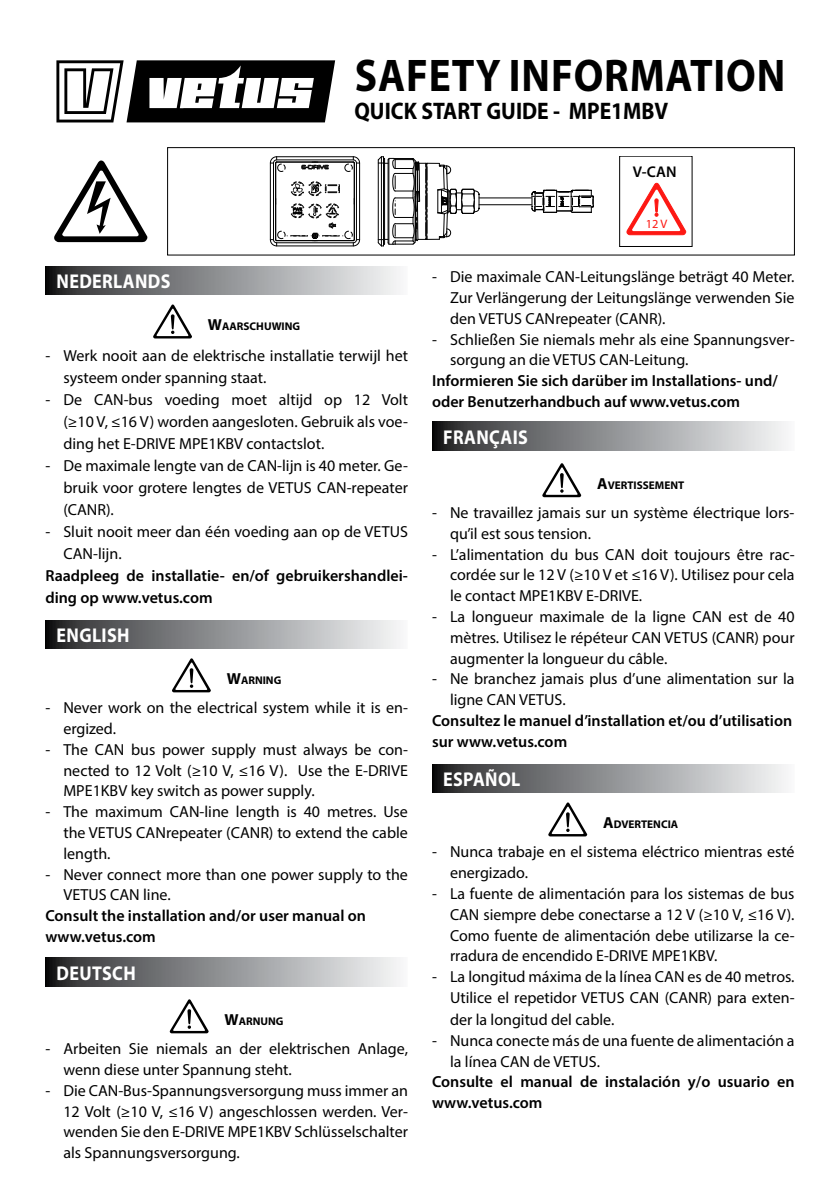
<style>
.page{position:relative;width:840px;height:1191px;background:#fff}
.page>*{position:absolute;margin:0;border:0;box-sizing:border-box;transform-origin:0 0}
.t1{font:700 46px "Myriad Pro";letter-spacing:.02em;color:#000;scale:.9 1}
.t2{font:700 24px "Myriad Pro";color:#000;scale:.9 1}
.t3{font:700 20px "Myriad Pro";letter-spacing:.02em;color:#fff;scale:.9 1}
.t4{font:16px/20.8px "Myriad Pro";color:#000}
.t5{font:600 16px/20.8px "Myriad Pro";color:#000}
.t6{font:600 15.6px "Myriad Pro";color:#000}
.t7{font:12.2px "Myriad Pro";color:#fd1813}
.t8{font:700 11.2px "Myriad Pro";color:#000}
.s1{font-size:16px}
</style>
<div class="page">
<svg style="left:56px;top:60px;width:279px;height:62px"></svg>
<svg style="left:45px;top:266px;width:355px;height:28px;background:#8e9092"></svg>
<svg style="left:45px;top:958px;width:355px;height:28px;background:#8e9092"></svg>
<svg style="left:45px;top:620px;width:355px;height:28px;background:#8e9092"></svg>
<svg style="left:432px;top:422px;width:354px;height:28px;background:#8e8f91"></svg>
<svg style="left:153px;top:304px;width:39px;height:34px"></svg>
<svg style="left:170px;top:999px;width:38px;height:34px"></svg>
<svg style="left:172px;top:658px;width:39px;height:34px"></svg>
<svg style="left:542px;top:463px;width:39px;height:34px"></svg>
<svg style="left:54px;top:160px;width:94px;height:82px"></svg>
<svg style="left:432px;top:764px;width:354px;height:28px;background:#8e8f91"></svg>
<svg style="left:548px;top:802px;width:38px;height:34px"></svg>
<hr style="left:276px;top:156px;width:77px;height:1px;background:#000">
<hr style="left:359px;top:163px;width:1px;height:77px;background:#000">
<hr style="left:270px;top:163px;width:1px;height:77px;background:#000">
<hr style="left:354px;top:163px;width:1px;height:77px;background:#000">
<hr style="left:275px;top:163px;width:1px;height:77px;background:#000">
<hr style="left:276px;top:162px;width:77px;height:1px;background:#000">
<hr style="left:273px;top:163px;width:1px;height:77px;background:#000">
<hr style="left:356px;top:163px;width:1px;height:77px;background:#000">
<hr style="left:276px;top:159px;width:77px;height:1px;background:#000">
<svg style="left:269px;top:156px;width:16px;height:16px"></svg>
<svg style="left:344px;top:156px;width:16px;height:16px"></svg>
<svg style="left:270px;top:181px;width:90px;height:65px"></svg>
<svg style="left:301px;top:162px;width:28px;height:8px"></svg>
<hr style="left:478px;top:198px;width:53px;height:1px;background:#000">
<hr style="left:478px;top:204px;width:53px;height:1px;background:#000">
<svg style="left:531px;top:190px;width:62px;height:23px"></svg>
<svg style="left:377px;top:156px;width:102px;height:90px"></svg>
<svg style="left:626px;top:183px;width:59px;height:52px"></svg>
<div style="left:167px;top:147px;width:627px;height:108px;border:1px solid #000"></div>
<h1 class="t1" style="left:354px;top:46px;width:479px">SAFETY INFORMATION</h1>
<h2 class="t2" style="left:354px;top:95px;width:350px">QUICK START GUIDE - MPE1MBV</h2>
<p class="t6" style="left:632px;top:161px;width:45px">V-CAN</p>
<p class="t3" style="left:57px;top:268px;width:128px">NEDERLANDS</p>
<p class="t8" style="left:208px;top:319px;width:94px"><span class="s1">W</span>AARSCHUWING</p>
<p class="t4" style="left:63px;top:344px;width:346px;line-height:22px;text-indent:-18px">- Werk nooit aan de elektrische installatie terwijl het systeem onder spanning staat.</p>
<p class="t4" style="left:63px;top:388px;width:346px;line-height:22px;text-align:justify;text-indent:-18px">- De CAN-bus voeding moet altijd op 12 Volt (≥10 V, ≤16 V) worden aangesloten. Gebruik als voe&shy;ding het E-DRIVE MPE1KBV contactslot.</p>
<p class="t4" style="left:63px;top:454px;width:346px;line-height:22px;text-align:justify;text-indent:-18px">- De maximale lengte van de CAN-lijn is 40 meter. Ge&shy;bruik voor grotere lengtes de VETUS CAN-repeater (CANR).</p>
<p class="t4" style="left:63px;top:520px;width:346px;line-height:22px;text-indent:-18px">- Sluit nooit meer dan één voeding aan op de VETUS<br>CAN-lijn.</p>
<p class="t5" style="left:45px;top:564px;width:364px;line-height:22px">Raadpleeg de installatie- en/of gebruikershandlei&shy;ding op www.vetus.com</p>
<p class="t3" style="left:57px;top:622px;width:83px">ENGLISH</p>
<p class="t8" style="left:227px;top:673px;width:56px"><span class="s1">W</span>ARNING</p>
<p class="t4" style="left:63px;top:697px;width:346px;text-indent:-18px">- Never work on the electrical system while it is en&shy;ergized.</p>
<p class="t4" style="left:63px;top:739px;width:346px;text-align:justify;text-indent:-18px">- The CAN bus power supply must always be con&shy;nected to 12 Volt (≥10 V, ≤16 V). Use the E-DRIVE MPE1KBV key switch as power supply.</p>
<p class="t4" style="left:63px;top:801px;width:346px;text-align:justify;text-indent:-18px">- The maximum CAN-line length is 40 metres. Use the VETUS CANrepeater (CANR) to extend the cable length.</p>
<p class="t4" style="left:63px;top:863px;width:346px;text-indent:-18px">- Never connect more than one power supply to the<br>VETUS CAN line.</p>
<p class="t5" style="left:45px;top:905px;width:322px">Consult the installation and/or user manual on www.vetus.com</p>
<p class="t3" style="left:57px;top:960px;width:89px">DEUTSCH</p>
<p class="t8" style="left:224px;top:1014px;width:60px"><span class="s1">W</span>ARNUNG</p>
<p class="t4" style="left:63px;top:1038px;width:346px;text-indent:-18px">- Arbeiten Sie niemals an der elektrischen Anlage, wenn diese unter Spannung steht.</p>
<p class="t4" style="left:63px;top:1079px;width:346px;text-align:justify;text-indent:-18px">- Die CAN-Bus-Spannungsversorgung muss immer an 12 Volt (≥10 V, ≤16 V) angeschlossen werden. Ver&shy;wenden Sie den E-DRIVE MPE1KBV Schlüsselschalter als Spannungsversorgung.</p>
<p class="t7" style="left:645px;top:216px;width:23px">12 V</p>
<p class="t4" style="left:450px;top:266px;width:346px;text-align:justify;text-indent:-18px">- Die maximale CAN-Leitungslänge beträgt 40 Meter.<br>Zur Verlängerung der Leitungslänge verwenden Sie den VETUS CANrepeater (CANR).</p>
<p class="t4" style="left:450px;top:329px;width:346px;text-indent:-18px">- Schließen Sie niemals mehr als eine Spannungsver&shy;sorgung an die VETUS CAN-Leitung.</p>
<p class="t5" style="left:432px;top:370px;width:347px">Informieren Sie sich darüber im Installations- und/ oder Benutzerhandbuch auf www.vetus.com</p>
<p class="t3" style="left:443px;top:424px;width:96px">FRANÇAIS</p>
<p class="t8" style="left:597px;top:478px;width:88px"><span class="s1">A</span>VERTISSEMENT</p>
<p class="t4" style="left:450px;top:502px;width:346px;text-indent:-18px">- Ne travaillez jamais sur un système électrique lors&shy;qu’il est sous tension.</p>
<p class="t4" style="left:450px;top:543px;width:346px;text-align:justify;text-indent:-18px">- L’alimentation du bus CAN doit toujours être rac&shy;cordée sur le 12 V (≥10 V et ≤16 V). Utilisez pour cela le contact MPE1KBV E-DRIVE.</p>
<p class="t4" style="left:450px;top:606px;width:346px;text-align:justify;text-indent:-18px">- La longueur maximale de la ligne CAN est de 40 mètres. Utilisez le répéteur CAN VETUS (CANR) pour augmenter la longueur du câble.</p>
<p class="t4" style="left:450px;top:668px;width:346px;text-indent:-18px">- Ne branchez jamais plus d’une alimentation sur la ligne CAN VETUS.</p>
<p class="t5" style="left:432px;top:710px;width:361px">Consultez le manuel d’installation et/ou d’utilisation sur www.vetus.com</p>
<p class="t3" style="left:443px;top:766px;width:87px">ESPAÑOL</p>
<p class="t8" style="left:602px;top:817px;width:77px"><span class="s1">A</span>DVERTENCIA</p>
<p class="t4" style="left:450px;top:841px;width:346px;text-indent:-18px">- Nunca trabaje en el sistema eléctrico mientras esté energizado.</p>
<p class="t4" style="left:450px;top:883px;width:346px;text-align:justify;text-indent:-18px">- La fuente de alimentación para los sistemas de bus CAN siempre debe conectarse a 12 V (≥10 V, ≤16 V).<br>Como fuente de alimentación debe utilizarse la ce&shy;rradura de encendido E-DRIVE MPE1KBV.</p>
<p class="t4" style="left:450px;top:965px;width:346px;line-height:21.4px;text-align:justify;text-indent:-18px">- La longitud máxima de la línea CAN es de 40 metros.<br>Utilice el repetidor VETUS CAN (CANR) para exten&shy;der la longitud del cable.</p>
<p class="t4" style="left:450px;top:1029px;width:346px;text-indent:-18px">- Nunca conecte más de una fuente de alimentación a la línea CAN de VETUS.</p>
<p class="t5" style="left:432px;top:1071px;width:364px">Consulte el manual de instalación y/o usuario en www.vetus.com</p>
</div>
